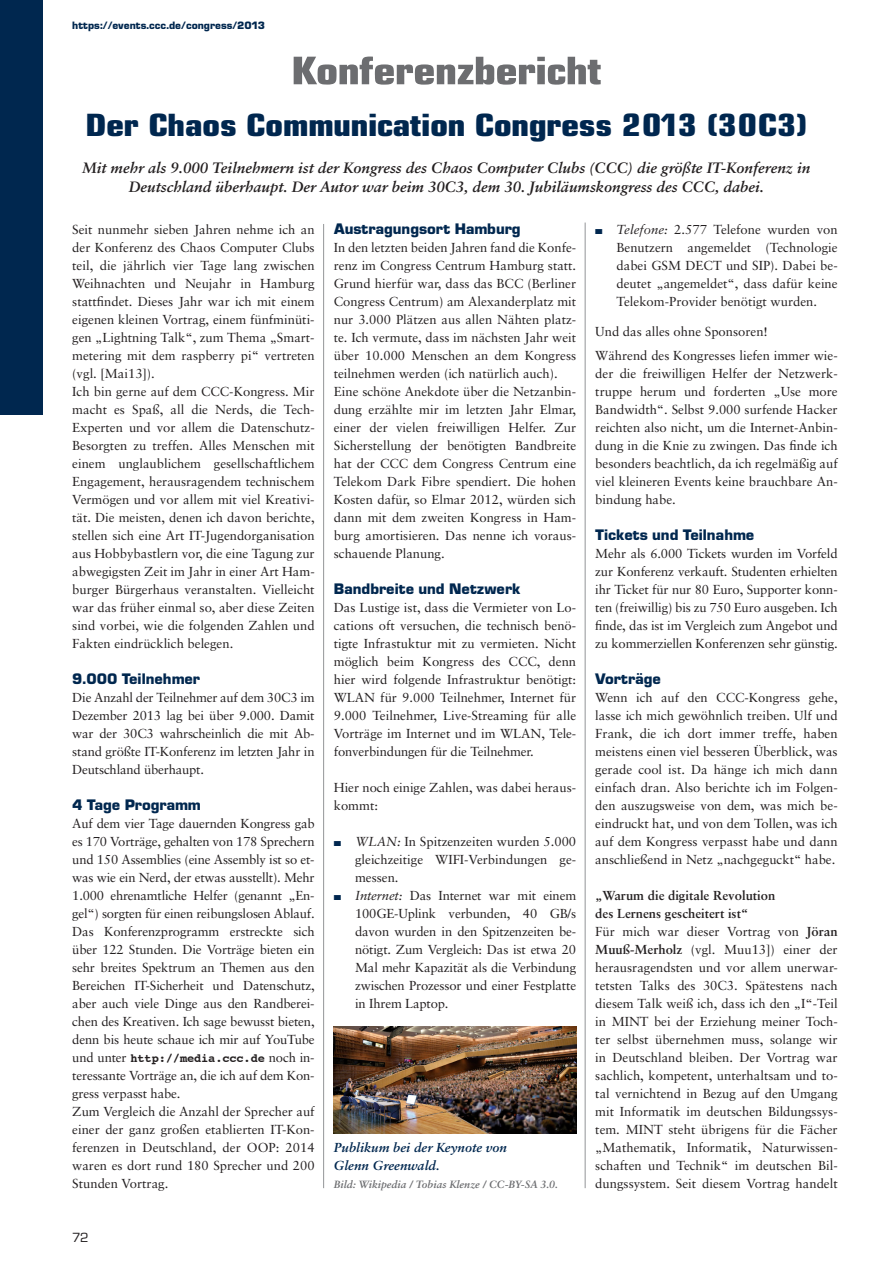
<style>
.page{position:relative;width:893px;height:1263px;background:#fff}
.page>*{position:absolute;margin:0;border:0;box-sizing:border-box;transform-origin:0 0}
.t1{font:700 39px "Eurostile Condensed BQ";color:#6c6d70;scale:1.33 1}
.t2{font:700 31.5px "Eurostile Condensed BQ";color:#00274f;scale:1.33 1}
.t3{font:italic 700 15px/19.5px "Sabon";color:#231f20;text-align:center}
.t4{font:700 15px "Eurostile BQ";color:#00274f}
.t5{font:13.05px/18px "Sabon";color:#231f20;text-align:justify}
.t6{font:italic 700 13.05px/18px "Sabon";color:#00274f}
.t7{font:13.05px "Eurostile BQ";color:#231f20}
.t8{font:700 12px "Courier";letter-spacing:-.01em;color:#231f20}
.t9{font:italic 700 10.5px "Sabon";color:#6c6d70}
.t10{font:700 10.5px "Eurostile BQ";color:#00274f}
.s1{font-family:"Sabon";font-weight:400;font-size:13.05px}
.s2{color:#00274f}
.s3{font-style:italic}
.s4{font-weight:700}
</style>
<div class="page">
<div style="left:0;top:0;width:43px;height:414px;background:#00274f"></div>
<hr style="left:323px;top:224px;width:1px;height:964px;background:#939598">
<hr style="left:585px;top:223px;width:1px;height:965px;background:#939598">
<img style="left:334px;top:1026px;width:242px;height:108px">
<p class="t10" style="left:72px;top:19px;width:194px">https://events.ccc.de/congress/2013</p>
<h1 class="t1" style="left:291px;top:49px;width:235px">Konferenzbericht</h1>
<h2 class="t2" style="left:86px;top:108px;width:544px">Der Chaos Communication Congress 2013 (30C3)</h2>
<p class="t3" style="left:83px;top:158px;width:729px">Mit mehr als 9.000 Teilnehmern ist der Kongress des Chaos Computer Clubs (CCC) die größte IT-Konferenz in<br>Deutschland überhaupt. Der Autor war beim 30C3, dem 30. Jubiläumskongress des CCC, dabei.</p>
<p class="t5" style="left:72px;top:220px;width:244px;text-align:left">Seit nunmehr sieben Jahren nehme ich an der Konferenz des Chaos Computer Clubs teil, die jährlich vier Tage lang zwischen Weihnachten und Neujahr in Hamburg stattfindet. Dieses Jahr war ich mit einem eigenen kleinen Vortrag, einem fünfminüti&shy;gen „Lightning Talk“, zum Thema „Smart&shy;metering mit dem raspberry pi“ vertreten (vgl. [Mai13]).<br>Ich bin gerne auf dem CCC-Kongress. Mir macht es Spaß, all die Nerds, die Tech-Experten und vor allem die Datenschutz-Besorgten zu treffen. Alles Menschen mit einem unglaublichem gesellschaftlichem Engagement, herausragendem technischem Vermögen und vor allem mit viel Kreativi&shy;tät. Die meisten, denen ich davon berichte, stellen sich eine Art IT-Jugendorganisation aus Hobbybastlern vor, die eine Tagung zur abwegigsten Zeit im Jahr in einer Art Ham&shy;burger Bürgerhaus veranstalten. Vielleicht war das früher einmal so, aber diese Zeiten sind vorbei, wie die folgenden Zahlen und Fakten eindrücklich belegen.</p>
<p class="t4" style="left:72px;top:670px;width:130px">9.000 Teilnehmer</p>
<p class="t5" style="left:72px;top:688px;width:244px">Die Anzahl der Teilnehmer auf dem 30C3 im Dezember 2013 lag bei über 9.000. Damit war der 30C3 wahrscheinlich die mit Ab&shy;stand größte IT-Konferenz im letzten Jahr in Deutschland überhaupt.</p>
<p class="t4" style="left:72px;top:796px;width:130px">4 Tage Programm</p>
<p class="t5" style="left:72px;top:814px;width:244px">Auf dem vier Tage dauernden Kongress gab es 170 Vorträge, gehalten von 178 Sprechern und 150 Assemblies (eine Assembly ist so et&shy;was wie ein Nerd, der etwas ausstellt). Mehr 1.000 ehrenamtliche Helfer (genannt „En&shy;gel“) sorgten für einen reibungslosen Ablauf.<br>Das Konferenzprogramm erstreckte sich über 122 Stunden. Die Vorträge bieten ein sehr breites Spektrum an Themen aus den Bereichen IT-Sicherheit und Datenschutz, aber auch viele Dinge aus den Randberei&shy;chen des Kreativen. Ich sage bewusst bieten, denn bis heute schaue ich mir auf YouTube</p>
<p class="t8" style="left:72px;top:1049px;width:244px"><span class="s1">und unter</span> http://media.ccc.de <span class="s1">noch in-</span></p>
<p class="t5" style="left:72px;top:1066px;width:244px;text-align:left">teressante Vorträge an, die ich auf dem Kon&shy;gress verpasst habe.<br>Zum Vergleich die Anzahl der Sprecher auf einer der ganz großen etablierten IT-Kon&shy;ferenzen in Deutschland, der OOP: 2014 waren es dort rund 180 Sprecher und 200<br>Stunden Vortrag.</p>
<p class="t7" style="left:72px;top:1230px;width:18px">72</p>
<p class="t4" style="left:334px;top:220px;width:188px">Austragungsort Hamburg</p>
<p class="t5" style="left:334px;top:238px;width:244px;text-align:left">In den letzten beiden Jahren fand die Konfe&shy;renz im Congress Centrum Hamburg statt.<br>Grund hierfür war, dass das BCC (Berliner Congress Centrum) am Alexanderplatz mit nur 3.000 Plätzen aus allen Nähten platz&shy;te. Ich vermute, dass im nächsten Jahr weit über 10.000 Menschen an dem Kongress teilnehmen werden (ich natürlich auch).<br>Eine schöne Anekdote über die Netzanbin&shy;dung erzählte mir im letzten Jahr Elmar, einer der vielen freiwilligen Helfer. Zur Sicherstellung der benötigten Bandbreite hat der CCC dem Congress Centrum eine Telekom Dark Fibre spendiert. Die hohen Kosten dafür, so Elmar 2012, würden sich dann mit dem zweiten Kongress in Ham&shy;burg amortisieren. Das nenne ich voraus&shy;schauende Planung.</p>
<p class="t4" style="left:334px;top:580px;width:188px">Bandbreite und Netzwerk</p>
<p class="t5" style="left:334px;top:598px;width:244px">Das Lustige ist, dass die Vermieter von Lo&shy;cations oft versuchen, die technisch benö&shy;tigte Infrastuktur mit zu vermieten. Nicht möglich beim Kongress des CCC, denn hier wird folgende Infrastruktur benötigt:<br>WLAN für 9.000 Teilnehmer, Internet für 9.000 Teilnehmer, Live-Streaming für alle Vorträge im Internet und im WLAN, Tele&shy;fonverbindungen für die Teilnehmer.</p>
<p class="t5" style="left:334px;top:778px;width:244px">Hier noch einige Zahlen, was dabei heraus&shy;kommt:</p>
<p class="t5" style="left:355px;top:832px;width:223px;text-indent:-21px"><span class="s2">■</span> <span class="s3">WLAN:</span> In Spitzenzeiten wurden 5.000 gleichzeitige WIFI-Verbindungen ge&shy;messen.</p>
<p class="t5" style="left:355px;top:886px;width:223px;text-indent:-21px"><span class="s2">■</span> <span class="s3">Internet:</span> Das Internet war mit einem 100GE-Uplink verbunden, 40 GB/s davon wurden in den Spitzenzeiten be&shy;nötigt. Zum Vergleich: Das ist etwa 20<br>Mal mehr Kapazität als die Verbindung zwischen Prozessor und einer Festplatte in Ihrem Laptop.</p>
<p class="t6" style="left:334px;top:1138px;width:175px">Publikum bei der Keynote von<br>Glenn Greenwald.</p>
<p class="t9" style="left:334px;top:1178px;width:226px">Bild: Wikipedia / Tobias Klenze / CC-BY-SA 3.0.</p>
<p class="t5" style="left:617px;top:220px;width:223px;text-indent:-21px"><span class="s2">■</span> <span class="s3">Telefone:</span> 2.577 Telefone wurden von Benutzern angemeldet (Technologie dabei GSM DECT und SIP). Dabei be&shy;deutet „angemeldet“, dass dafür keine Telekom-Provider benötigt wurden.</p>
<p class="t5" style="left:595px;top:319px;width:244px;line-height:24px">Und das alles ohne Sponsoren!<br>Während des Kongresses liefen immer wie-</p>
<p class="t5" style="left:595px;top:364px;width:244px">der die freiwilligen Helfer der Netzwerk&shy;truppe herum und forderten „Use more Bandwidth“. Selbst 9.000 surfende Hacker reichten also nicht, um die Internet-Anbin&shy;dung in die Knie zu zwingen. Das finde ich besonders beachtlich, da ich regelmäßig auf viel kleineren Events keine brauchbare An&shy;bindung habe.</p>
<p class="t4" style="left:595px;top:526px;width:161px">Tickets und Teilnahme</p>
<p class="t5" style="left:595px;top:544px;width:244px">Mehr als 6.000 Tickets wurden im Vorfeld zur Konferenz verkauft. Studenten erhielten ihr Ticket für nur 80 Euro, Supporter konn&shy;ten (freiwillig) bis zu 750 Euro ausgeben. Ich finde, das ist im Vergleich zum Angebot und zu kommerziellen Konferenzen sehr günstig.</p>
<p class="t4" style="left:595px;top:670px;width:67px">Vorträge</p>
<p class="t5" style="left:595px;top:688px;width:244px">Wenn ich auf den CCC-Kongress gehe, lasse ich mich gewöhnlich treiben. Ulf und Frank, die ich dort immer treffe, haben meistens einen viel besseren Überblick, was gerade cool ist. Da hänge ich mich dann einfach dran. Also berichte ich im Folgen&shy;den auszugsweise von dem, was mich be&shy;eindruckt hat, und von dem Tollen, was ich auf dem Kongress verpasst habe und dann anschließend in Netz „nachgeguckt“ habe.</p>
<p class="t5" style="left:595px;top:886px;width:244px;text-align:left"><span class="s4">„Warum die digitale Revolution<br>des Lernens gescheitert ist“<br></span>Für mich war dieser Vortrag von <span class="s4">Jöran Muuß-Merholz</span> (vgl. Muu13]) einer der herausragendsten und vor allem unerwar&shy;tetsten Talks des 30C3. Spätestens nach diesem Talk weiß ich, dass ich den „I“-Teil in MINT bei der Erziehung meiner Toch&shy;ter selbst übernehmen muss, solange wir in Deutschland bleiben. Der Vortrag war sachlich, kompetent, unterhaltsam und to&shy;tal vernichtend in Bezug auf den Umgang mit Informatik im deutschen Bildungssys&shy;tem. MINT steht übrigens für die Fächer „Mathematik, Informatik, Naturwissen&shy;schaften und Technik“ im deutschen Bil&shy;dungssystem. Seit diesem Vortrag handelt</p>
</div>
